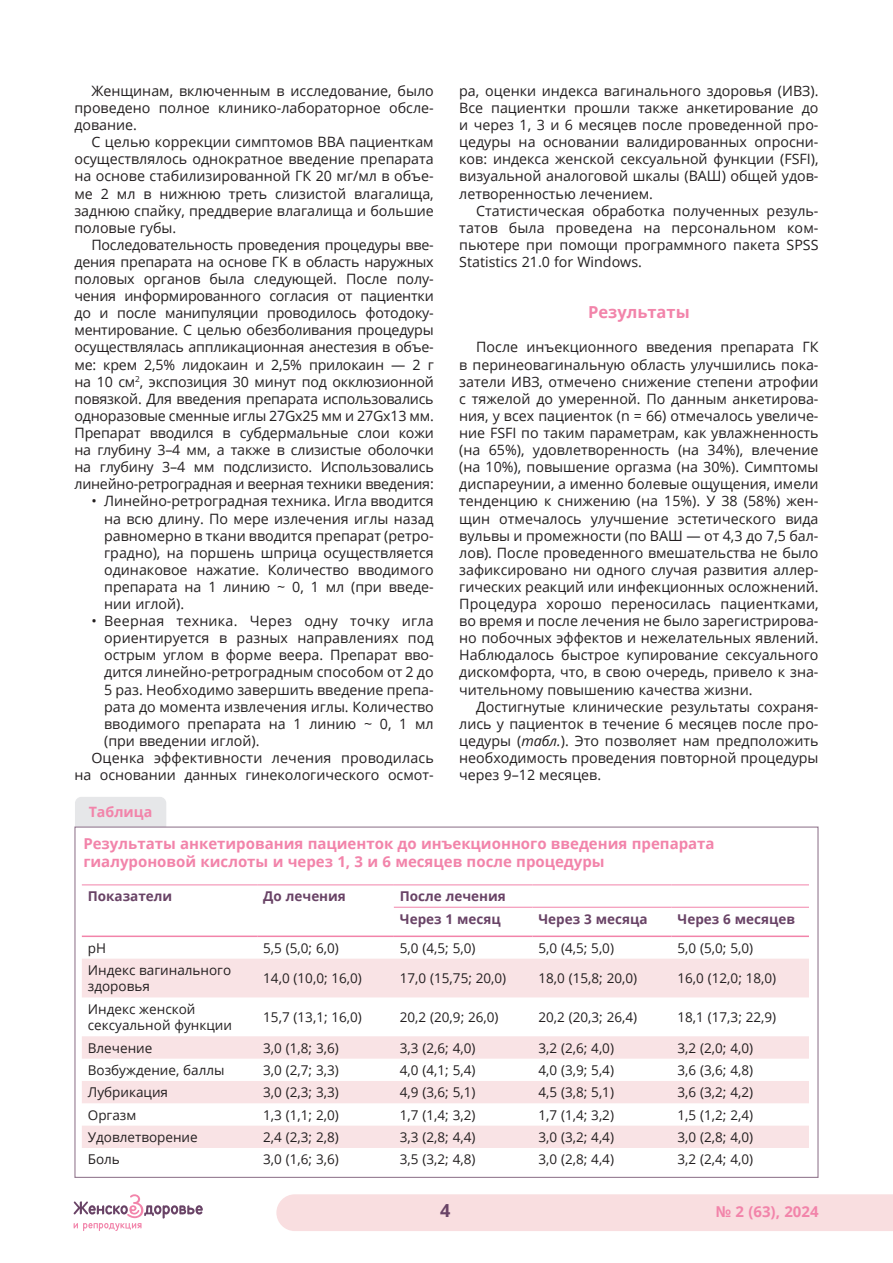
<style>
.page{position:relative;width:893px;height:1263px;background:#fff}
.page>*{position:absolute;margin:0;border:0;box-sizing:border-box;transform-origin:0 0}
.t1{font:700 18px "Open Sans";color:#694366}
.Osnova_text{font:700 16.5px "Open Sans";color:#f284aa}
.Osnova_text-2{font:700 15px/18px "Open Sans";color:#f284aa}
.Osnova_text-3{font:14.25px/17.1px "Open Sans";color:#231f20;text-align:justify}
.Osnova_text-4{font:700 14.25px "Open Sans";color:#f284aa}
.Osnova_text-5{font:13.5px/16.5px "Open Sans";color:#231f20}
.Osnova_text-6{font:700 13.5px "Open Sans";color:#694366}
.s1{font-style:italic}
</style>
<div class="page">
<div style="left:276px;top:1194px;width:617px;height:37px;background:#f9dee0"></div>
<svg style="left:73px;top:1194px;width:130px;height:37px"></svg>
<div style="left:75px;top:797px;width:91px;height:29px;background:#e6e7e9"></div>
<svg style="left:82px;top:959px;width:727px;height:189px;fill:#f9e3e5"></svg>
<hr style="left:82px;top:884px;width:175px;height:1px;background:#f284aa">
<hr style="left:257px;top:884px;width:137px;height:1px;background:#f284aa">
<hr style="left:394px;top:884px;width:138px;height:1px;background:#f284aa">
<hr style="left:532px;top:884px;width:139px;height:1px;background:#f284aa">
<hr style="left:671px;top:884px;width:138px;height:1px;background:#f284aa">
<hr style="left:394px;top:907px;width:138px;height:1px;background:#f284aa">
<hr style="left:532px;top:907px;width:139px;height:1px;background:#f284aa">
<hr style="left:671px;top:907px;width:138px;height:1px;background:#f284aa">
<hr style="left:82px;top:935px;width:175px;height:2px;background:#f284aa">
<hr style="left:257px;top:935px;width:137px;height:2px;background:#f284aa">
<hr style="left:394px;top:935px;width:138px;height:2px;background:#f284aa">
<hr style="left:532px;top:935px;width:139px;height:2px;background:#f284aa">
<hr style="left:671px;top:935px;width:138px;height:2px;background:#f284aa">
<p class="Osnova_text-3" style="left:74px;top:82px;width:361px;text-indent:17px">Женщинам, включенным в исследование, было проведено полное клинико-лабораторное обсле&shy;дование.</p>
<p class="Osnova_text-3" style="left:74px;top:133px;width:361px;text-indent:17px">С целью коррекции симптомов ВВА пациенткам осуществлялось однократное введение препарата на основе стабилизированной ГК 20 мг/мл в объе&shy;ме 2 мл в нижнюю треть слизистой влагалища, заднюю спайку, преддверие влагалища и большие половые губы.</p>
<p class="Osnova_text-3" style="left:74px;top:236px;width:361px;text-indent:17px">Последовательность проведения процедуры вве&shy;дения препарата на основе ГК в область наружных половых органов была следующей. После полу&shy;чения информированного согласия от пациентки до и после манипуляции проводилось фотодоку&shy;ментирование. С целью обезболивания процедуры осуществлялась аппликационная анестезия в объе&shy;ме: крем 2,5% лидокаин и 2,5% прилокаин — 2 г на 10 см<sup>2</sup>, экспозиция 30 минут под окклюзионной повязкой. Для введения препарата использовались одноразовые сменные иглы 27Gх25 мм и 27Gх13 мм.<br>Препарат вводился в субдермальные слои кожи на глубину 3–4 мм, а также в слизистые оболочки на глубину 3–4 мм подслизисто. Использовались линейно-ретроградная и веерная техники введения:</p>
<p class="Osnova_text-3" style="left:104px;top:492px;width:331px;text-indent:-13px">• Линейно-ретроградная техника. Игла вводится на всю длину. По мере излечения иглы назад равномерно в ткани вводится препарат (ретро&shy;градно), на поршень шприца осуществляется одинаковое нажатие. Количество вводимого препарата на 1 линию ~ 0, 1 мл (при введе&shy;нии иглой).</p>
<p class="Osnova_text-3" style="left:104px;top:612px;width:331px;text-indent:-13px">• Веерная техника. Через одну точку игла ориентируется в разных направлениях под острым углом в форме веера. Препарат вво&shy;дится линейно-ретроградным способом от 2 до 5 раз. Необходимо завершить введение препа&shy;рата до момента извлечения иглы. Количество вводимого препарата на 1 линию ~ 0, 1 мл (при введении иглой).</p>
<p class="Osnova_text-3" style="left:74px;top:749px;width:361px;text-align:right">Оценка эффективности лечения проводилась на основании данных гинекологического осмот-</p>
<p class="Osnova_text-3" style="left:459px;top:82px;width:361px">ра, оценки индекса вагинального здоровья (ИВЗ).<br>Все пациентки прошли также анкетирование до и через 1, 3 и 6 месяцев после проведенной про&shy;цедуры на основании валидированных опросни&shy;ков: индекса женской сексуальной функции (FSFI), визуальной аналоговой шкалы (ВАШ) общей удов&shy;летворенностью лечением.</p>
<p class="Osnova_text-3" style="left:459px;top:202px;width:361px;text-indent:17px">Статистическая обработка полученных резуль&shy;татов была проведена на персональном ком&shy;пьютере при помощи программного пакета SPSS Statistics 21.0 for Windows.</p>
<p class="Osnova_text" style="left:588px;top:301px;width:103px">Результаты</p>
<p class="Osnova_text-3" style="left:459px;top:338px;width:361px;text-indent:17px">После инъекционного введения препарата ГК в перинеовагинальную область улучшились пока&shy;затели ИВЗ, отмечено снижение степени атрофии с тяжелой до умеренной. По данным анкетирова&shy;ния, у всех пациенток (n = 66) отмечалось увеличе&shy;ние FSFI по таким параметрам, как увлажненность (на 65%), удовлетворенность (на 34%), влечение (на 10%), повышение оргазма (на 30%). Симптомы диспареунии, а именно болевые ощущения, имели тенденцию к снижению (на 15%). У 38 (58%) жен&shy;щин отмечалось улучшение эстетического вида вульвы и промежности (по ВАШ — от 4,3 до 7,5 бал&shy;лов). После проведенного вмешательства не было зафиксировано ни одного случая развития аллер&shy;гических реакций или инфекционных осложнений.<br>Процедура хорошо переносилась пациентками, во время и после лечения не было зарегистрирова&shy;но побочных эффектов и нежелательных явлений.<br>Наблюдалось быстрое купирование сексуального дискомфорта, что, в свою очередь, привело к зна&shy;чительному повышению качества жизни.</p>
<p class="Osnova_text-3" style="left:459px;top:697px;width:361px;text-indent:17px">Достигнутые клинические результаты сохраня&shy;лись у пациенток в течение 6 месяцев после про&shy;цедуры (<span class="s1">табл.</span>). Это позволяет нам предположить необходимость проведения повторной процедуры через 9–12 месяцев.</p>
<p class="Osnova_text-4" style="left:89px;top:801px;width:65px">Таблица</p>
<p class="Osnova_text-2" style="left:83px;top:834px;width:633px">Результаты анкетирования пациенток до инъекционного введения препарата гиалуроновой кислоты и через 1, 3 и 6 месяцев после процедуры</p>
<p class="Osnova_text-6" style="left:88px;top:887px;width:86px">Показатели</p>
<p class="Osnova_text-6" style="left:263px;top:887px;width:84px">До лечения</p>
<p class="Osnova_text-6" style="left:400px;top:887px;width:108px">После лечения</p>
<p class="Osnova_text-6" style="left:400px;top:909px;width:102px">Через 1 месяц</p>
<p class="Osnova_text-6" style="left:538px;top:909px;width:110px">Через 3 месяца</p>
<p class="Osnova_text-6" style="left:677px;top:909px;width:119px">Через 6 месяцев</p>
<p class="Osnova_text-5" style="left:88px;top:939px;width:20px">pH</p>
<p class="Osnova_text-5" style="left:263px;top:939px;width:77px">5,5 (5,0; 6,0)</p>
<p class="Osnova_text-5" style="left:400px;top:939px;width:77px">5,0 (4,5; 5,0)</p>
<p class="Osnova_text-5" style="left:538px;top:939px;width:77px">5,0 (4,5; 5,0)</p>
<p class="Osnova_text-5" style="left:677px;top:939px;width:77px">5,0 (5,0; 5,0)</p>
<p class="Osnova_text-5" style="left:88px;top:961px;width:145px">Индекс вагинального здоровья</p>
<p class="Osnova_text-5" style="left:263px;top:970px;width:100px">14,0 (10,0; 16,0)</p>
<p class="Osnova_text-5" style="left:400px;top:970px;width:108px">17,0 (15,75; 20,0)</p>
<p class="Osnova_text-5" style="left:538px;top:970px;width:100px">18,0 (15,8; 20,0)</p>
<p class="Osnova_text-5" style="left:677px;top:970px;width:100px">16,0 (12,0; 18,0)</p>
<p class="Osnova_text-5" style="left:88px;top:1000px;width:146px">Индекс женской сексуальной функции</p>
<p class="Osnova_text-5" style="left:263px;top:1008px;width:100px">15,7 (13,1; 16,0)</p>
<p class="Osnova_text-5" style="left:400px;top:1008px;width:100px">20,2 (20,9; 26,0)</p>
<p class="Osnova_text-5" style="left:538px;top:1008px;width:100px">20,2 (20,3; 26,4)</p>
<p class="Osnova_text-5" style="left:677px;top:1008px;width:100px">18,1 (17,3; 22,9)</p>
<p class="Osnova_text-5" style="left:88px;top:1039px;width:66px">Влечение</p>
<p class="Osnova_text-5" style="left:263px;top:1039px;width:77px">3,0 (1,8; 3,6)</p>
<p class="Osnova_text-5" style="left:400px;top:1039px;width:77px">3,3 (2,6; 4,0)</p>
<p class="Osnova_text-5" style="left:538px;top:1039px;width:77px">3,2 (2,6; 4,0)</p>
<p class="Osnova_text-5" style="left:677px;top:1039px;width:77px">3,2 (2,0; 4,0)</p>
<p class="Osnova_text-5" style="left:88px;top:1061px;width:138px">Возбуждение, баллы</p>
<p class="Osnova_text-5" style="left:263px;top:1061px;width:77px">3,0 (2,7; 3,3)</p>
<p class="Osnova_text-5" style="left:400px;top:1061px;width:77px">4,0 (4,1; 5,4)</p>
<p class="Osnova_text-5" style="left:538px;top:1061px;width:77px">4,0 (3,9; 5,4)</p>
<p class="Osnova_text-5" style="left:677px;top:1061px;width:77px">3,6 (3,6; 4,8)</p>
<p class="Osnova_text-5" style="left:88px;top:1084px;width:82px">Лубрикация</p>
<p class="Osnova_text-5" style="left:263px;top:1084px;width:77px">3,0 (2,3; 3,3)</p>
<p class="Osnova_text-5" style="left:400px;top:1084px;width:77px">4,9 (3,6; 5,1)</p>
<p class="Osnova_text-5" style="left:538px;top:1084px;width:77px">4,5 (3,8; 5,1)</p>
<p class="Osnova_text-5" style="left:677px;top:1084px;width:77px">3,6 (3,2; 4,2)</p>
<p class="Osnova_text-5" style="left:88px;top:1106px;width:50px">Оргазм</p>
<p class="Osnova_text-5" style="left:263px;top:1106px;width:77px">1,3 (1,1; 2,0)</p>
<p class="Osnova_text-5" style="left:400px;top:1106px;width:77px">1,7 (1,4; 3,2)</p>
<p class="Osnova_text-5" style="left:538px;top:1106px;width:77px">1,7 (1,4; 3,2)</p>
<p class="Osnova_text-5" style="left:677px;top:1106px;width:77px">1,5 (1,2; 2,4)</p>
<p class="Osnova_text-5" style="left:88px;top:1128px;width:111px">Удовлетворение</p>
<p class="Osnova_text-5" style="left:263px;top:1128px;width:77px">2,4 (2,3; 2,8)</p>
<p class="Osnova_text-5" style="left:400px;top:1128px;width:77px">3,3 (2,8; 4,4)</p>
<p class="Osnova_text-5" style="left:538px;top:1128px;width:77px">3,0 (3,2; 4,4)</p>
<p class="Osnova_text-5" style="left:677px;top:1128px;width:77px">3,0 (2,8; 4,0)</p>
<p class="Osnova_text-5" style="left:88px;top:1151px;width:34px">Боль</p>
<p class="Osnova_text-5" style="left:263px;top:1151px;width:77px">3,0 (1,6; 3,6)</p>
<p class="Osnova_text-5" style="left:400px;top:1151px;width:77px">3,5 (3,2; 4,8)</p>
<p class="Osnova_text-5" style="left:538px;top:1151px;width:77px">3,0 (2,8; 4,4)</p>
<p class="Osnova_text-5" style="left:677px;top:1151px;width:77px">3,2 (2,4; 4,0)</p>
<p class="t1" style="left:440px;top:1198px;width:12px">4</p>
<p class="Osnova_text-2" style="left:716px;top:1202px;width:104px">№ 2 (63), 2024</p>
</div>
